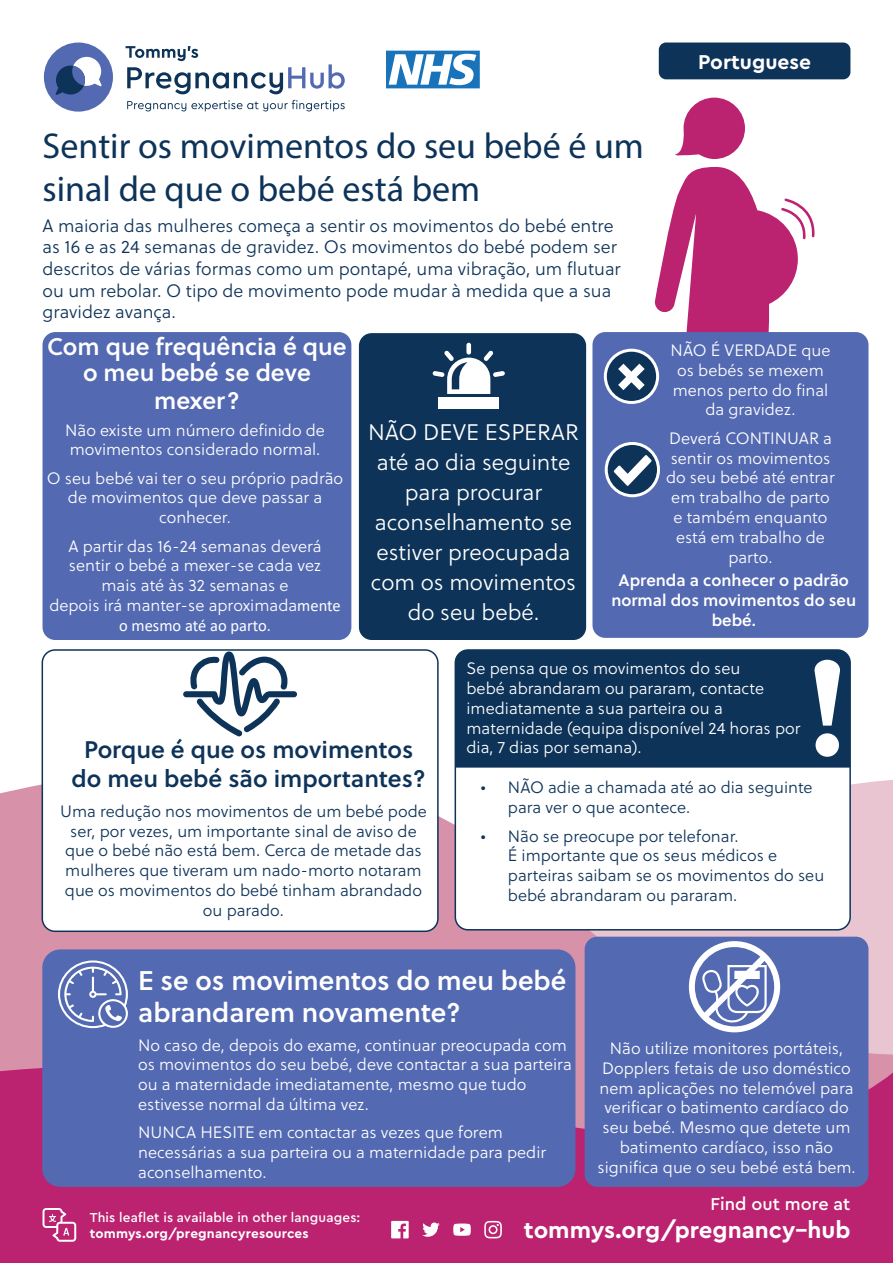
<style>
.page{position:relative;width:893px;height:1263px;background:#fff}
.page>*{position:absolute;margin:0;border:0;box-sizing:border-box;transform-origin:0 0}
.t1{font:36px/43.2px "Myriad Pro";color:#0e3359}
.t2{font:27px/32.4px "Soleil Sb";color:#fff}
.t3{font:24px/28.5px "Soleil Sb";color:#0e3359;text-align:center}
.t4{font:24px/25.5px "Soleil Sb";color:#fff;text-align:center}
.Web_BLUE{font:700 24px "Cera Pro";color:#fff}
.t5{font:22.5px/30px "Soleil Lt";color:#fff;text-align:center}
.Language{font:700 21px "Cera Pro";color:#fff}
.t6{font:18px/21.6px "Soleil Lt";color:#0e3359}
.Web_lead_in_BLUE{font:500 18px "Cera Pro";color:#fff}
.t7{font:16.5px/19.8px "Soleil Lt";color:#fff;text-align:center}
.t8{font:16.5px/19.8px "Soleil Lt";color:#0e3359}
.t9{font:16.5px/19.8px "Soleil Sb";color:#fff;text-align:center}
.Languages_box{font:500 13.5px/16.2px "Cera Pro";letter-spacing:.01em;color:#fff}
.s1{font-family:"Calibri"}
.s2{font-weight:700}
</style>
<div class="page">
<svg style="left:0;top:765px;width:893px;height:294px;background:#dba6b9"></svg>
<div style="left:0;top:1059px;width:893px;height:204px;background:#bb2270"></div>
<div style="left:43px;top:332px;width:308px;height:308px;background:#5369b1;border-radius:13px"></div>
<div style="left:455px;top:650px;width:395px;height:280px;background:#fff;border-radius:13px"></div>
<div style="left:455px;top:650px;width:393px;height:118px;background:#0e3359"></div>
<div style="left:455px;top:649px;width:396px;height:281px;border:2px solid #0e3359;border-radius:13px"></div>
<div style="left:592px;top:332px;width:276px;height:306px;background:#5369b1;border-radius:13px"></div>
<div style="left:359px;top:333px;width:227px;height:307px;background:#0e3359;border-radius:13px"></div>
<div style="left:42px;top:650px;width:396px;height:281px;background:#fff;border-radius:13px"></div>
<div style="left:42px;top:649px;width:397px;height:283px;border:2px solid #0e3359;border-radius:13px"></div>
<div style="left:605px;top:350px;width:53px;height:52px;background:#0e3359;border-radius:50%"></div>
<div style="left:604px;top:349px;width:55px;height:55px;border:3px solid #fff;border-radius:50%"></div>
<svg style="left:618px;top:364px;width:27px;height:26px"></svg>
<svg style="left:606px;top:443px;width:52px;height:53px"></svg>
<div style="left:605px;top:442px;width:55px;height:55px;border:3px solid #fff;border-radius:50%"></div>
<svg style="left:614px;top:455px;width:37px;height:31px"></svg>
<svg style="left:814px;top:660px;width:26px;height:97px"></svg>
<div style="left:42px;top:949px;width:533px;height:238px;background:#5369b1;border-radius:18px"></div>
<div style="left:585px;top:937px;width:283px;height:250px;background:#5369b1;border-radius:13px"></div>
<svg style="left:43px;top:1208px;width:33px;height:34px"></svg>
<svg style="left:183px;top:651px;width:114px;height:85px"></svg>
<svg style="left:654px;top:98px;width:161px;height:234px"></svg>
<div style="left:739px;top:239px;width:48px;height:39px;background:#bb2270"></div>
<div style="left:659px;top:43px;width:191px;height:36px;background:#0e3359;border-radius:7px"></div>
<svg style="left:689px;top:941px;width:91px;height:91px"></svg>
<div style="left:466px;top:343px;width:5px;height:12px;background:#fff;border-radius:2px"></div>
<div style="left:439px;top:397px;width:60px;height:11px;background:#fff"></div>
<svg style="left:432px;top:350px;width:73px;height:44px"></svg>
<svg style="left:58px;top:960px;width:70px;height:68px"></svg>
<svg style="left:386px;top:51px;width:94px;height:37px"></svg>
<div style="left:44px;top:43px;width:69px;height:69px;background:#5369b1;border-radius:50%"></div>
<svg style="left:127px;top:100px;width:218px;height:11px"></svg>
<svg style="left:126px;top:46px;width:219px;height:48px"></svg>
<svg style="left:55px;top:57px;width:47px;height:38px"></svg>
<svg style="left:391px;top:1221px;width:18px;height:17px"></svg>
<svg style="left:453px;top:1223px;width:18px;height:13px"></svg>
<svg style="left:422px;top:1222px;width:18px;height:15px"></svg>
<svg style="left:484px;top:1221px;width:18px;height:17px"></svg>
<p class="t1" style="left:43px;top:124px;width:603px">Sentir os movimentos do seu bebé é um sinal de que o bebé está bem</p>
<p class="Language" style="left:698px;top:48px;width:114px">Portuguese</p>
<p class="t6" style="left:43px;top:215px;width:580px">A maioria das mulheres começa a sentir os movimentos do bebé entre as 16 e as 24 semanas de gravidez. Os movimentos do bebé podem ser descritos de várias formas como um pontapé, uma vibração, um flutuar ou um rebolar. O tipo de movimento pode mudar à medida que a sua gravidez avança.</p>
<p class="t4" style="left:47px;top:334px;width:301px">Com que frequência é que o meu bebé se deve</p>
<p class="t4" style="left:154px;top:388px;width:87px">mexer?</p>
<p class="t7" style="left:671px;top:341px;width:161px">NÃO É VERDADE que os bebés se mexem menos perto do final da gravidez.</p>
<p class="t7" style="left:666px;top:429px;width:170px">Deverá CONTINUAR a sentir os movimentos do seu bebé até entrar em trabalho de parto e também enquanto está em trabalho de parto.</p>
<p class="t5" style="left:368px;top:418px;width:212px">NÃO DEVE ESPERAR até ao dia seguinte para procurar aconselhamento se estiver preocupada com os movimentos do seu bebé.</p>
<p class="t7" style="left:65px;top:420px;width:261px;text-align:left">Não existe um número definido de movimentos considerado normal.</p>
<p class="t7" style="left:47px;top:468px;width:298px">O seu bebé vai ter o seu próprio padrão de movimentos que deve passar a conhecer.</p>
<p class="t7" style="left:49px;top:536px;width:293px">A partir das 16-24 semanas deverá sentir o bebé a mexer-se cada vez mais até às 32 semanas e<br>depois irá manter-se aproximada<span class="s1">mente o mesmo até ao parto.</span></p>
<p class="t9" style="left:611px;top:571px;width:246px">Aprenda a conhecer o padrão normal dos movimentos do seu bebé.</p>
<p class="t3" style="left:72px;top:736px;width:356px">Porque é que os movimentos do meu bebé são importantes?</p>
<p class="t8" style="left:60px;top:802px;width:368px;text-align:center">Uma redução nos movimentos de um bebé pode ser, por vezes, um importante sinal de aviso de que o bebé não está bem. Cerca de metade das mulheres que tiveram um nado-morto notaram que os movimentos do bebé tinham abrandado ou parado.</p>
<p class="t7" style="left:466px;top:659px;width:335px;text-align:left">Se pensa que os movimentos do seu<br>bebé abrandaram ou pararam, contacte imediatamente a sua parteira ou a maternidade (equipa disponível 24 horas por dia, 7 dias por semana).</p>
<p class="t8" style="left:508px;top:778px;width:306px;text-indent:-27px">• NÃO adie a chamada até ao dia seguinte para ver o que acontece.</p>
<p class="t8" style="left:508px;top:826px;width:318px;text-indent:-27px">• Não se preocupe por telefonar.<br>É importante que os seus médicos e parteiras saibam se os movimentos do seu bebé abrandaram ou pararam.</p>
<p class="t2" style="left:138px;top:964px;width:430px">E se os movimentos do meu bebé abrandarem novamente?</p>
<p class="t7" style="left:138px;top:1035px;width:435px;text-align:left">No caso de, depois do exame, continuar preocupada com os movimentos do seu bebé, deve contactar a sua parteira ou a maternidade imediatamente, mesmo que tudo estivesse normal da última vez.</p>
<p class="t7" style="left:138px;top:1123px;width:410px;text-align:left">NUNCA HESITE em contactar as vezes que forem necessárias a sua parteira ou a maternidade para pedir aconselhamento.</p>
<p class="Languages_box" style="left:90px;top:1209px;width:272px">This leaflet is available in other languages: <span class="s2">tommys.org/pregnancyresources</span></p>
<p class="t7" style="left:597px;top:1039px;width:260px">Não utilize monitores portáteis,<br>Dopplers fetais de uso doméstico nem aplicações no telemóvel para verificar o batimento cardíaco do seu bebé. Mesmo que detete um batimento cardíaco, isso não significa que o seu bebé está bem.</p>
<p class="Web_lead_in_BLUE" style="left:711px;top:1191px;width:141px">Find out more at</p>
<p class="Web_BLUE" style="left:524px;top:1214px;width:328px">tommys.org/pregnancy–hub</p>
</div>
